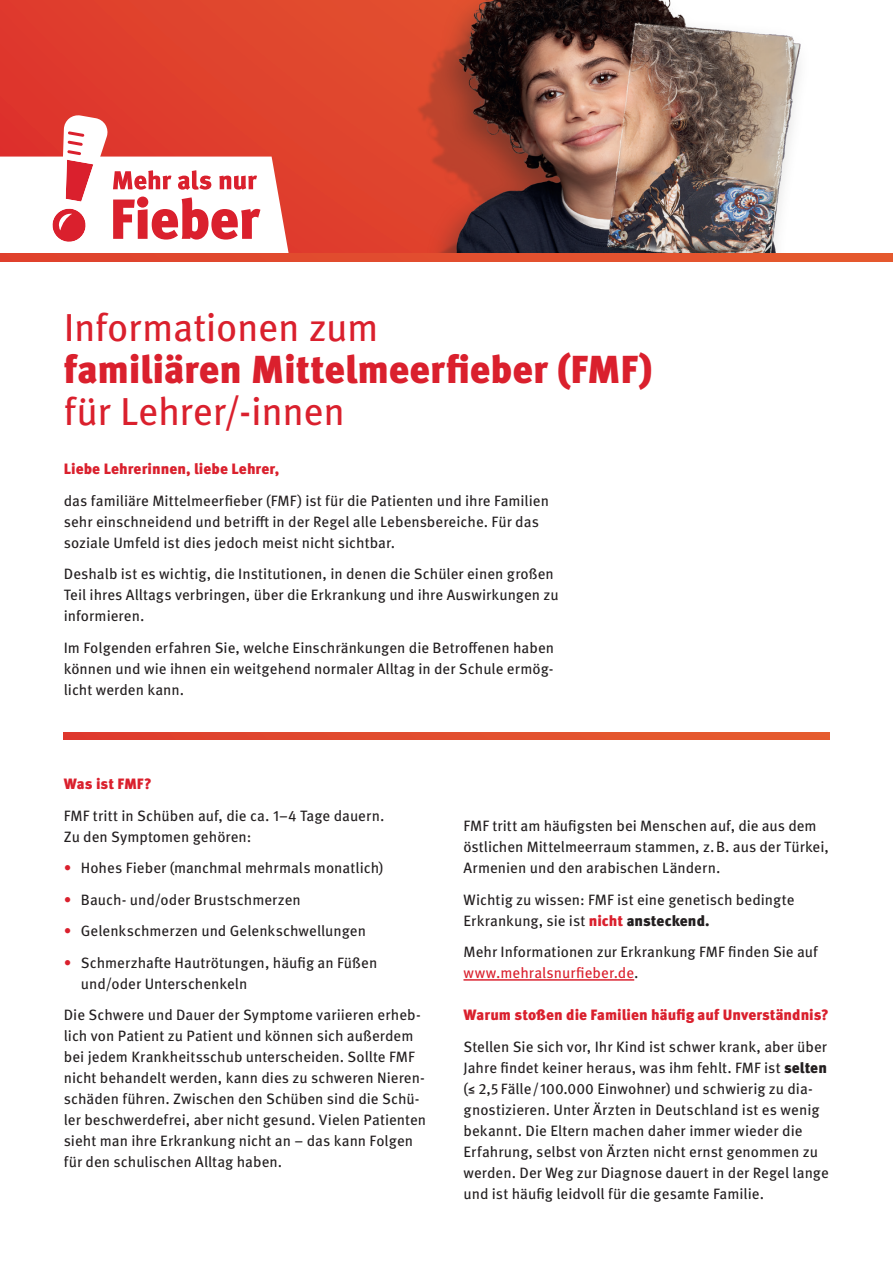
<style>
.page{position:relative;width:893px;height:1263px;background:#fff}
.page>*{position:absolute;margin:0;border:0;box-sizing:border-box;transform-origin:0 0}
.t1{font:900 39px/42px "Meta Pro";letter-spacing:-.005em;color:#da202d}
.t2{font:39px "Meta Pro";letter-spacing:-.01em;color:#da202d}
.Fließtext{font:15px/21px "Meta Pro";color:#231f20}
.Überschrift_Absatz{font:900 15px "Meta Pro";color:#da202d}
.s1{font-weight:400}
.s2{color:#da202d}
.s3{font-weight:900;color:#da202d}
.s4{font-weight:900}
</style>
<div class="page">
<div style="left:0;top:0;width:578px;height:260px;background:#df3e2d"></div>
<img style="left:255px;top:0;width:606px;height:254px">
<svg style="left:0;top:115px;width:289px;height:139px"></svg>
<div style="left:0;top:254px;width:893px;height:8px;background:#e24e2e"></div>
<svg style="left:64px;top:733px;width:765px;height:7px;background:#e14d2d"></svg>
<hr style="left:463px;top:979px;width:171px;height:2px;background:#da202d">
<p class="t1" style="left:64px;top:305px;width:590px"><span class="s1">Informationen zum<br></span>familiären Mittelmeerfieber (FMF)</p>
<p class="t2" style="left:64px;top:382px;width:283px">für Lehrer/-innen</p>
<p class="Überschrift_Absatz" style="left:64px;top:457px;width:217px">Liebe Lehrerinnen, liebe Lehrer,</p>
<p class="Fließtext" style="left:64px;top:489px;width:487px">das familiäre Mittelmeerfieber (FMF) ist für die Patienten und ihre Familien sehr einschneidend und betrifft in der Regel alle Lebensbereiche. Für das soziale Umfeld ist dies jedoch meist nicht sichtbar.</p>
<p class="Fließtext" style="left:64px;top:562px;width:496px">Deshalb ist es wichtig, die Institutionen, in denen die Schüler einen großen<br>Teil ihres Alltags verbringen, über die Erkrankung und ihre Auswirkungen zu informieren.</p>
<p class="Fließtext" style="left:64px;top:636px;width:492px;text-align:justify">Im Folgenden erfahren Sie, welche Einschränkungen die Betroffenen haben können und wie ihnen ein weitgehend normaler Alltag in der Schule ermög&shy;licht werden kann.</p>
<p class="Überschrift_Absatz" style="left:64px;top:772px;width:89px">Was ist FMF?</p>
<p class="Fließtext" style="left:64px;top:804px;width:322px">FMF tritt in Schüben auf, die ca. 1–4 Tage dauern.<br>Zu den Symptomen gehören:</p>
<p class="Fließtext" style="left:64px;top:856px;width:321px"><span class="s2">•</span> Hohes Fieber (manchmal mehrmals monatlich)</p>
<p class="Fließtext" style="left:64px;top:888px;width:239px"><span class="s2">•</span> Bauch- und/oder Brustschmerzen</p>
<p class="Fließtext" style="left:64px;top:919px;width:304px"><span class="s2">•</span> Gelenkschmerzen und Gelenkschwellungen</p>
<p class="Fließtext" style="left:81px;top:951px;width:298px;text-indent:-17px"><span class="s2">•</span> Schmerzhafte Hautrötungen, häufig an Füßen und/oder Unterschenkeln</p>
<p class="Fließtext" style="left:64px;top:1003px;width:364px">Die Schwere und Dauer der Symptome variieren erheb&shy;lich von Patient zu Patient und können sich außerdem bei jedem Krankheitsschub unterscheiden. Sollte FMF nicht behandelt werden, kann dies zu schweren Nieren&shy;schäden führen. Zwischen den Schüben sind die Schü&shy;ler beschwerdefrei, aber nicht gesund. Vielen Patienten sieht man ihre Erkrankung nicht an – das kann Folgen für den schulischen Alltag haben.</p>
<p class="Fließtext" style="left:463px;top:814px;width:367px">FMF tritt am häufigsten bei Menschen auf, die aus dem östlichen Mittelmeerraum stammen, z.B. aus der Türkei,<br>Armenien und den arabischen Ländern.</p>
<p class="Fließtext" style="left:463px;top:888px;width:333px">Wichtig zu wissen: FMF ist eine genetisch bedingte<br>Erkrankung, sie ist <span class="s3">nicht</span> <span class="s4">ansteckend.</span></p>
<p class="Fließtext" style="left:463px;top:940px;width:356px">Mehr Informationen zur Erkrankung FMF finden Sie auf <span class="s2">www.mehralsnurfieber.de</span>.</p>
<p class="Überschrift_Absatz" style="left:463px;top:1003px;width:367px">Warum stoßen die Familien häufig auf Unverständnis?</p>
<p class="Fließtext" style="left:463px;top:1035px;width:367px">Stellen Sie sich vor, Ihr Kind ist schwer krank, aber über Jahre findet keiner heraus, was ihm fehlt. FMF ist <span class="s4">selten </span>(≤ 2,5 Fälle/100.000 Einwohner) und schwierig zu dia&shy;gnostizieren. Unter Ärzten in Deutschland ist es wenig bekannt. Die Eltern machen daher immer wieder die Erfahrung, selbst von Ärzten nicht ernst genommen zu werden. Der Weg zur Diagnose dauert in der Regel lange und ist häufig leidvoll für die gesamte Familie.</p>
</div>
